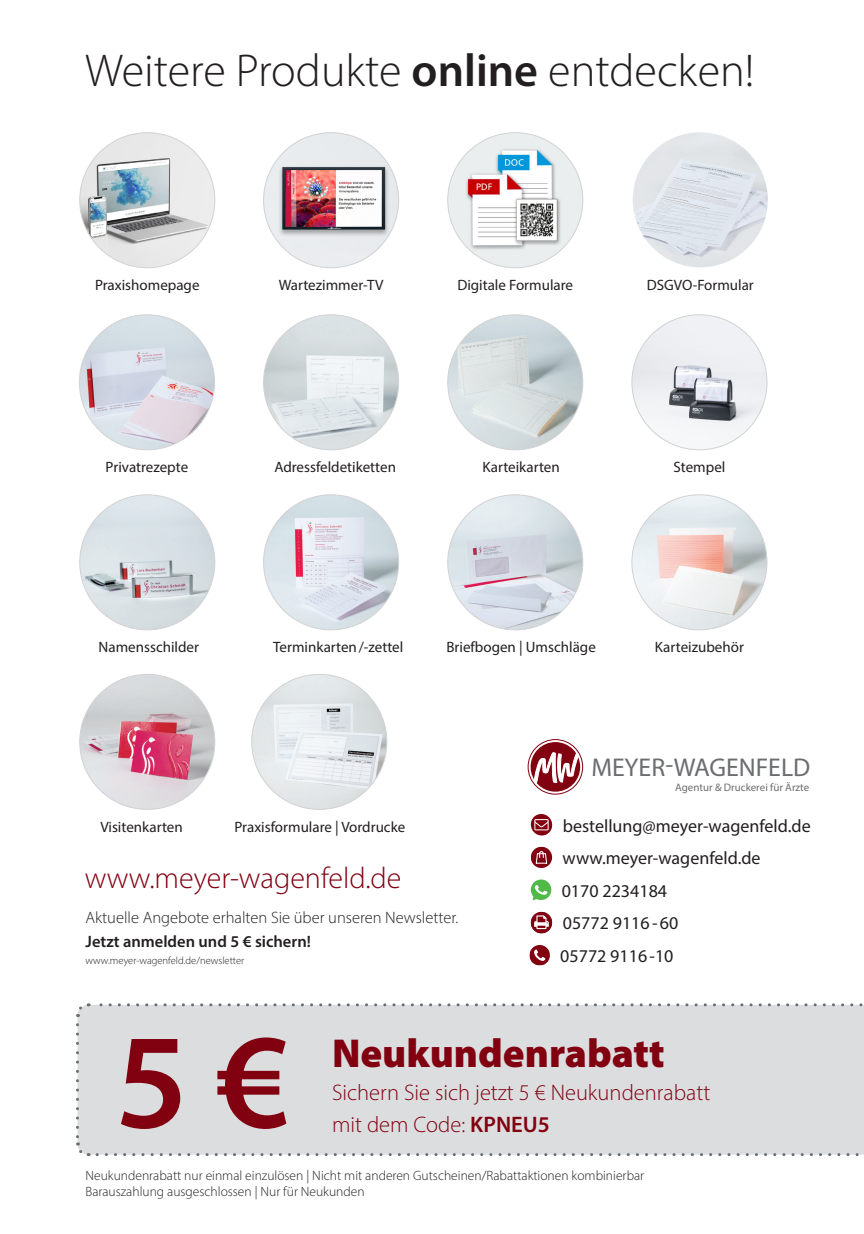
<style>
.page{position:relative;width:864px;height:1234px;background:#fff}
.page>*{position:absolute;margin:0;border:0;box-sizing:border-box;transform-origin:0 0}
.Subline{font:600 136.05px "Myriad Pro";color:#820111}
.t1{font:300 46.2px "Myriad Pro";color:#231f20}
.Subline-2{font:900 40.5px "Myriad Pro";color:#820111}
.Headline{font:300 30px "Myriad Pro";color:#820111}
.t2{font:25.8px "Myriad Pro";color:#6c6d70}
.Subline-3{font:300 22.5px/31.5px "Myriad Pro";color:#820111}
.Kontaktformular_-_Copy{font:18px "Myriad Pro";color:#231f20}
.Subline-4{font:300 16.5px "Myriad Pro";color:#231f20}
.Subline-5{font:600 16.5px "Myriad Pro";color:#231f20}
.Produkte_Rückseite{font:15px "Myriad Pro";color:#231f20}
.Subline-6{font:300 13.5px/16.2px "Myriad Pro";color:#231f20}
.t3{font:10.95px "Myriad Pro";color:#6c6d70}
.Subline-7{font:300 10.5px "Myriad Pro";color:#231f20}
.s1{font-weight:600}
</style>
<div class="page">
<svg style="left:530px;top:814px;width:22px;height:21px"></svg>
<svg style="left:530px;top:911px;width:22px;height:22px"></svg>
<svg style="left:529px;top:945px;width:20px;height:20px"></svg>
<svg style="left:530px;top:879px;width:21px;height:21px"></svg>
<svg style="left:528px;top:739px;width:54px;height:55px"></svg>
<svg style="left:530px;top:742px;width:50px;height:49px"></svg>
<svg style="left:533px;top:739px;width:46px;height:56px"></svg>
<svg style="left:531px;top:846px;width:21px;height:21px"></svg>
<div style="left:77px;top:1016px;width:786px;height:138px;background:#dcdddf"></div>
<svg style="left:76px;top:1024px;width:13px;height:133px;background:#d8d9db"></svg>
<svg style="left:97px;top:1152px;width:767px;height:3px;background:#cccdcf"></svg>
<svg style="left:76px;top:1003px;width:788px;height:13px;background:#d9dadc"></svg>
<img style="left:252px;top:674px;width:134px;height:135px;border-radius:67px">
<img style="left:263px;top:133px;width:135px;height:135px;border-radius:67px">
<img style="left:263px;top:494px;width:135px;height:135px;border-radius:67px">
<img style="left:447px;top:315px;width:135px;height:134px;border-radius:67px">
<img style="left:80px;top:674px;width:135px;height:135px;border-radius:67px">
<img style="left:447px;top:494px;width:135px;height:135px;border-radius:67px">
<img style="left:447px;top:133px;width:135px;height:135px;border-radius:67px">
<img style="left:631px;top:494px;width:135px;height:135px;border-radius:67px">
<img style="left:631px;top:315px;width:135px;height:134px;border-radius:67px">
<img style="left:79px;top:315px;width:135px;height:134px;border-radius:67px">
<img style="left:80px;top:494px;width:135px;height:135px;border-radius:67px">
<img style="left:263px;top:315px;width:135px;height:134px;border-radius:67px">
<img style="left:80px;top:133px;width:135px;height:135px;border-radius:67px">
<img style="left:632px;top:132px;width:135px;height:135px;border-radius:67px">
<h1 class="t1" style="left:85px;top:42px;width:670px">Weitere Produkte <span class="s1">online</span> entdecken!</h1>
<p class="Produkte_Rückseite" style="left:95px;top:275px;width:106px">Praxishomepage</p>
<p class="Produkte_Rückseite" style="left:278px;top:275px;width:106px">Wartezimmer-TV</p>
<p class="Produkte_Rückseite" style="left:457px;top:275px;width:117px">Digitale Formulare</p>
<p class="Produkte_Rückseite" style="left:646px;top:276px;width:109px">DSGVO-Formular</p>
<p class="Produkte_Rückseite" style="left:106px;top:457px;width:84px">Privatrezepte</p>
<p class="Produkte_Rückseite" style="left:274px;top:457px;width:123px">Adressfeldetiketten</p>
<p class="Produkte_Rückseite" style="left:482px;top:457px;width:79px">Karteikarten</p>
<p class="Produkte_Rückseite" style="left:673px;top:457px;width:53px">Stempel</p>
<p class="Produkte_Rückseite" style="left:99px;top:638px;width:102px">Namensschilder</p>
<p class="Produkte_Rückseite" style="left:273px;top:637px;width:132px">Terminkarten/-zettel</p>
<p class="Produkte_Rückseite" style="left:446px;top:637px;width:151px">Briefbogen | Umschläge</p>
<p class="Produkte_Rückseite" style="left:654px;top:637px;width:90px">Karteizubehör</p>
<p class="t2" style="left:591px;top:751px;width:220px">MEYER-WAGENFELD</p>
<p class="t3" style="left:675px;top:780px;width:135px">Agentur &amp; Druckerei für Ärzte</p>
<p class="Produkte_Rückseite" style="left:100px;top:817px;width:84px">Visitenkarten</p>
<p class="Produkte_Rückseite" style="left:234px;top:817px;width:172px">Praxisformulare | Vordrucke</p>
<p class="Kontaktformular_-_Copy" style="left:562px;top:814px;width:249px">bestellung@meyer-wagenfeld.de</p>
<p class="Headline" style="left:85px;top:860px;width:318px">www.meyer-wagenfeld.de</p>
<p class="Kontaktformular_-_Copy" style="left:562px;top:846px;width:199px">www.meyer-wagenfeld.de</p>
<p class="Kontaktformular_-_Copy" style="left:561px;top:879px;width:107px">0170 2234184</p>
<p class="Subline-4" style="left:85px;top:907px;width:374px">Aktuelle Angebote erhalten Sie über unseren Newsletter.</p>
<p class="Subline-5" style="left:85px;top:930px;width:227px">Jetzt anmelden und 5 € sichern!</p>
<p class="Subline-7" style="left:85px;top:953px;width:160px">www.meyer-wagenfeld.de/newsletter</p>
<p class="Kontaktformular_-_Copy" style="left:562px;top:912px;width:117px">05772 9116-60</p>
<p class="Kontaktformular_-_Copy" style="left:560px;top:944px;width:115px">05772 9116-10</p>
<p class="Subline" style="left:115px;top:994px;width:176px">5 €</p>
<p class="Subline-2" style="left:332px;top:1026px;width:334px">Neukundenrabatt</p>
<p class="Subline-3" style="left:332px;top:1076px;width:379px">Sichern Sie sich jetzt 5 € Neukundenrabatt mit dem Code: <span class="s1">KPNEU5</span></p>
<p class="Subline-6" style="left:85px;top:1166px;width:560px">Neukundenrabatt nur einmal einzulösen | Nicht mit anderen Gutscheinen/Rabattaktionen kombinierbar<br>Barauszahlung ausgeschlossen | Nur für Neukunden</p>
</div>
